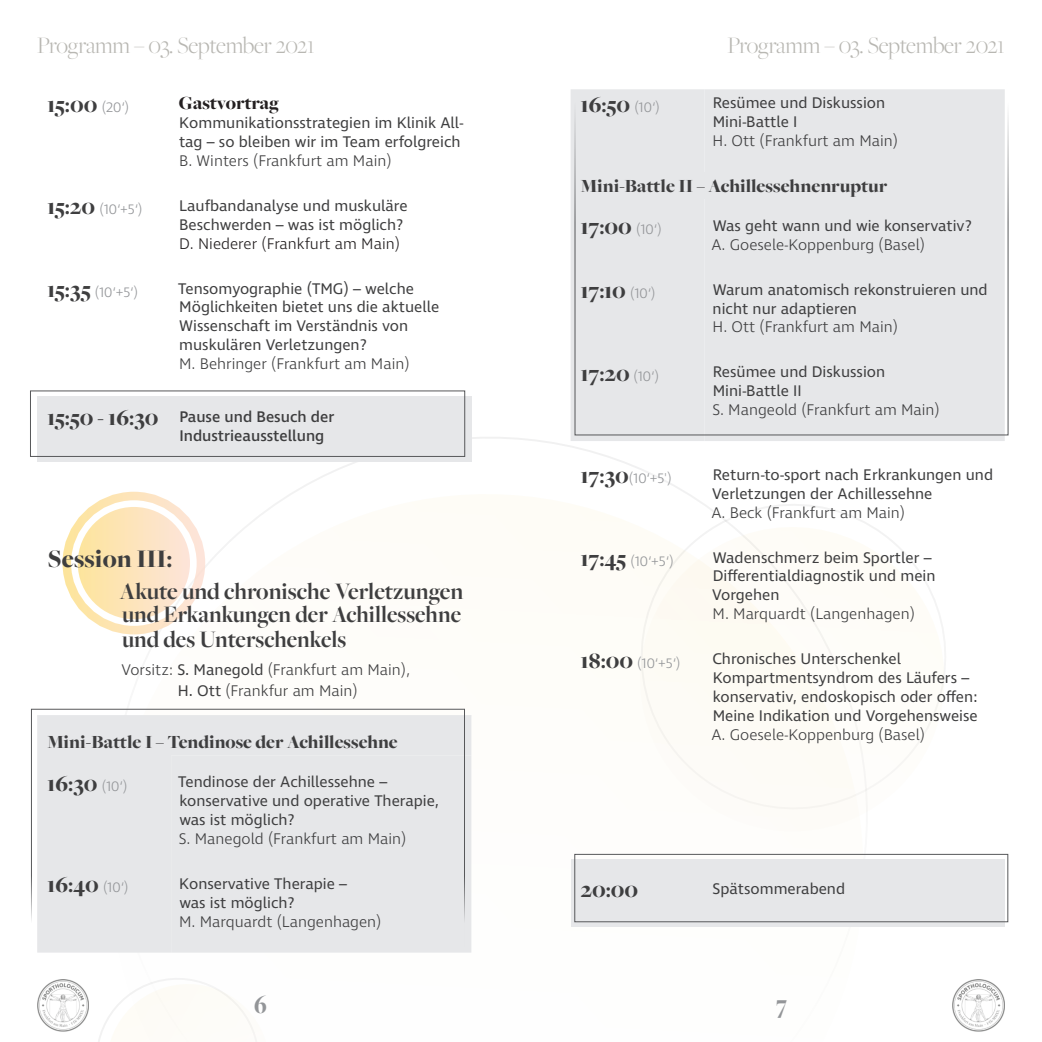
<style>
.page{position:relative;width:1042px;height:1042px;background:#fff}
.page>*{position:absolute;margin:0;border:0;box-sizing:border-box;transform-origin:0 0}
.t1{font:900 26.43px "Freight Big Pro";color:#939598;scale:.86 1}
.Tabelle{font:900 26.25px "Freight Big Pro";color:#3e3e3f}
.Tabelle-2{font:700 24.5px/23.6px "Freight Big Pro";color:#3e3e3f;text-align:justify}
.t2{font:300 24.5px "Freight Big Pro";letter-spacing:-.01em;color:#b8b7b2}
.Tabelle-3{font:900 22.75px "Freight Big Pro";color:#3e3e3f}
.Absatzformat_2{font:900 19.25px "Freight Big Pro";color:#3e3e3f}
.Tabelle-4{font:900 19.25px "Freight Big Pro";letter-spacing:-.005em;color:#231f20}
.Tabelle-5{font:15.75px/18.9px "Ingra";color:#3e3e3f}
.Tabelle-6{font:300 15.75px "Ingra";color:#3e3e3f}
.Tabelle-7{font:500 15.75px/18.9px "Ingra";color:#3e3e3f}
.t3{font:300 15.75px "Ingra";color:#231f20}
.referent{font:300 15.75px "Ingra";color:#3e3e3f}
.Tabelle-8{font:300 14px "Ingra";color:#939598}
.Zeit{font:300 14px "Ingra";color:#939598}
.s1{font-family:"Ingra";font-weight:300;font-size:14px;color:#939598}
.s2{font-weight:300}
.s3{font-family:"Freight Big Pro";font-weight:900;font-size:22.75px;color:#3e3e3f}
.s4{font-weight:400}
</style>
<div class="page">
<svg style="left:67px;top:392px;width:845px;height:561px"></svg>
<svg style="left:622px;top:485px;width:323px;height:340px"></svg>
<svg style="left:98px;top:978px;width:159px;height:64px"></svg>
<img style="left:37px;top:979px;width:52px;height:53px">
<img style="left:953px;top:979px;width:51px;height:53px">
<div style="left:571px;top:859px;width:433px;height:68px;background:#e6e7e9"></div>
<div style="left:574px;top:854px;width:434px;height:68px;border:1px solid #57585a"></div>
<div style="left:570px;top:89px;width:134px;height:352px;background:#e6e7e9"></div>
<div style="left:704px;top:89px;width:301px;height:352px;background:#e6e7e9"></div>
<div style="left:37px;top:396px;width:434px;height:66px;background:#e6e7e9"></div>
<div style="left:30px;top:390px;width:435px;height:67px;border:1px solid #57585a"></div>
<div style="left:63px;top:492px;width:142px;height:142px;border:9px solid #fff;border-radius:50%"></div>
<div style="left:78px;top:507px;width:112px;height:112px;background:linear-gradient(to right,#fde49d,#fde4d9);border-radius:50%"></div>
<div style="left:37px;top:716px;width:434px;height:236px;background:#e6e7e9"></div>
<div style="left:171px;top:755px;width:300px;height:197px;background:#e6e7e9"></div>
<hr style="left:37px;top:715px;width:134px;height:1px;background:#e6e7e9">
<hr style="left:171px;top:715px;width:300px;height:1px;background:#e6e7e9">
<div style="left:31px;top:709px;width:434px;height:238px;border:1px solid #57585a"></div>
<h3 class="t2" style="left:37px;top:29px;width:279px">Programm – 03. September 2021</h3>
<h3 class="t2" style="left:727px;top:29px;width:279px">Programm – 03. September 2021</h3>
<p class="Tabelle-3" style="left:47px;top:89px;width:84px">15:00 <span class="s1">(20‘)</span></p>
<p class="Tabelle-4" style="left:179px;top:90px;width:101px">Gastvortrag</p>
<p class="Tabelle-5" style="left:179px;top:114px;width:286px">Kommunikationsstrategien im Klinik All&shy;tag – so bleiben wir im Team erfolgreich<br><span class="s2">B. Winters (Frankfurt am Main)</span></p>
<p class="Tabelle-8" style="left:47px;top:201px;width:97px"><span class="s3">15:20</span> (10‘+5‘)</p>
<p class="Tabelle-5" style="left:179px;top:197px;width:230px">Laufbandanalyse und muskuläre<br>Beschwerden – was ist möglich?</p>
<p class="t3" style="left:179px;top:234px;width:222px">D. Niederer (Frankfurt am Main)</p>
<p class="Tabelle-8" style="left:47px;top:283px;width:92px"><span class="s3">15:35</span> (10‘+5‘)</p>
<p class="Tabelle-5" style="left:178px;top:280px;width:262px">Tensomyographie (TMG) – welche<br>Möglichkeiten bietet uns die aktuelle<br>Wissenschaft im Verständnis von muskulären Verletzungen?</p>
<p class="Tabelle-6" style="left:179px;top:354px;width:232px">M. Behringer (Frankfurt am Main)</p>
<p class="Tabelle-3" style="left:47px;top:403px;width:113px">15:50 - 16:30</p>
<p class="Tabelle-7" style="left:179px;top:408px;width:156px">Pause und Besuch der<br>Industrieausstellung</p>
<p class="Tabelle" style="left:48px;top:541px;width:126px">Session III:</p>
<p class="Tabelle-2" style="left:120px;top:579px;width:345px">Akute und chronische Verletzungen und Erkankungen der Achillessehne und des Unterschenkels</p>
<p class="Tabelle-6" style="left:122px;top:660px;width:290px">Vorsitz: <span class="s4">S. Manegold</span> (Frankfurt am Main),</p>
<p class="Tabelle-6" style="left:178px;top:681px;width:181px"><span class="s4">H. Ott</span> (Frankfur am Main)</p>
<p class="Absatzformat_2" style="left:47px;top:729px;width:352px">Mini-Battle I – Tendinose der Achillessehne</p>
<p class="Tabelle-3" style="left:47px;top:768px;width:82px">16:30 <span class="s1">(10‘)</span></p>
<p class="Tabelle-5" style="left:178px;top:773px;width:262px">Tendinose der Achillessehne – konservative und operative Therapie, was ist möglich?</p>
<p class="referent" style="left:179px;top:829px;width:229px">S. Manegold (Frankfurt am Main)</p>
<p class="Tabelle-3" style="left:47px;top:870px;width:83px">16:40 <span class="s1">(10‘)</span></p>
<p class="Tabelle-5" style="left:179px;top:875px;width:169px">Konservative Therapie – was ist möglich?</p>
<p class="Tabelle-6" style="left:179px;top:911px;width:204px">M. Marquardt (Langenhagen)</p>
<p class="Tabelle-3" style="left:580px;top:89px;width:81px">16:50 <span class="s1">(10‘)</span></p>
<p class="Tabelle-5" style="left:713px;top:94px;width:174px">Resümee und Diskussion<br>Mini-Battle I</p>
<p class="Tabelle-6" style="left:712px;top:131px;width:187px">H. Ott (Frankfurt am Main)</p>
<p class="Absatzformat_2" style="left:581px;top:173px;width:308px">Mini-Battle II – Achillessehnenruptur</p>
<p class="Tabelle-3" style="left:580px;top:212px;width:83px">17:00 <span class="s1">(10‘)</span></p>
<p class="Tabelle-5" style="left:712px;top:217px;width:261px">Was geht wann und wie konservativ?</p>
<p class="Tabelle-6" style="left:711px;top:235px;width:215px">A. Goesele-Koppenburg (Basel)</p>
<p class="Tabelle-3" style="left:580px;top:276px;width:77px">17:10 <span class="s1">(10‘)</span></p>
<p class="Tabelle-5" style="left:712px;top:281px;width:277px">Warum anatomisch rekonstruieren und nicht nur adaptieren</p>
<p class="Tabelle-6" style="left:712px;top:317px;width:187px">H. Ott (Frankfurt am Main)</p>
<p class="Tabelle-3" style="left:580px;top:358px;width:80px">17:20 <span class="s1">(10‘)</span></p>
<p class="Tabelle-5" style="left:712px;top:363px;width:229px">Resümee und Diskussion<br>Mini-Battle II<br><span class="s2">S. Mangeold (Frankfurt am Main)</span></p>
<p class="Tabelle-8" style="left:580px;top:470px;width:93px"><span class="s3">17:30</span>(10‘+5')</p>
<p class="Tabelle-5" style="left:711px;top:466px;width:283px">Return-to-sport nach Erkrankungen und<br>Verletzungen der Achillessehne<br><span class="s2">A. Beck (Frankfurt am Main)</span></p>
<p class="Zeit" style="left:580px;top:552px;width:95px"><span class="s3">17:45</span> (10‘+5‘)</p>
<p class="Tabelle-5" style="left:712px;top:548px;width:225px">Wadenschmerz beim Sportler –<br>Differentialdiagnostik und mein<br>Vorgehen<br><span class="s2">M. Marquardt (Langenhagen)</span></p>
<p class="Zeit" style="left:580px;top:654px;width:101px"><span class="s3">18:00</span> (10‘+5‘)</p>
<p class="Tabelle-5" style="left:711px;top:650px;width:268px">Chronisches Unterschenkel Kompartmentsyndrom des Läufers – konservativ, endoskopisch oder offen:<br>Meine Indikation und Vorgehensweise <span class="s2">A. Goesele-Koppenburg (Basel)</span></p>
<p class="Tabelle-3" style="left:581px;top:875px;width:59px">20:00</p>
<p class="Tabelle-5" style="left:712px;top:880px;width:134px">Spätsommerabend</p>
<h1 class="t1" style="left:254px;top:987px;width:16px">6</h1>
<h1 class="t1" style="left:776px;top:987px;width:14px">7</h1>
</div>
